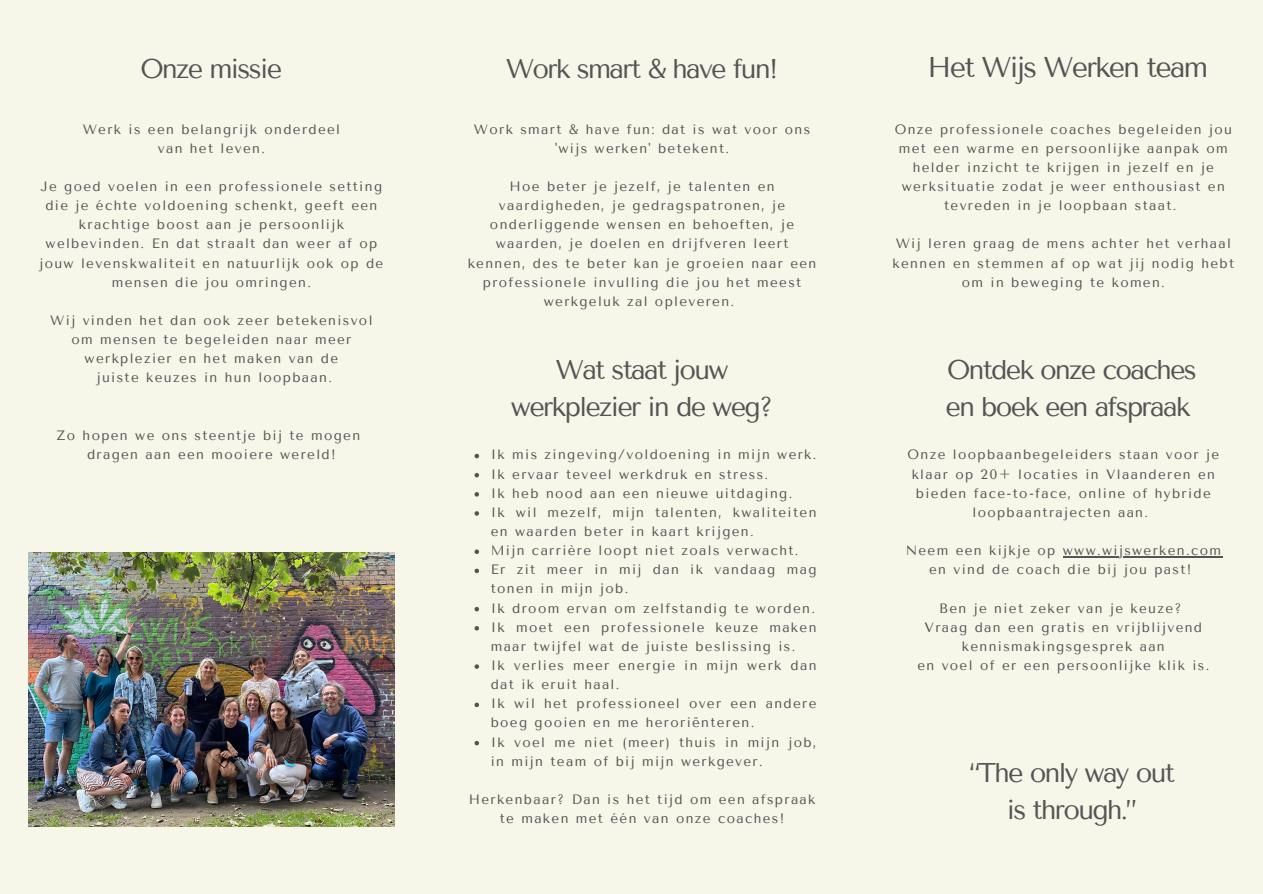
<style>
.page{position:relative;width:1263px;height:894px;background:#fff}
.page>*{position:absolute;margin:0;border:0;box-sizing:border-box;transform-origin:0 0}
.t1{font:28.5px "Tenor Sans";letter-spacing:-.06em;color:#545454}
.t2{font:27px/37.2px "Tenor Sans";letter-spacing:-.06em;color:#545454;text-align:center}
.t3{font:13.5px/19.2px "Tenor Sans";letter-spacing:.1em;color:#545454;text-align:center}
</style>
<div class="page">
<div style="left:0;top:0;width:1263px;height:893px;background:#f6f6e9"></div>
<img style="left:29px;top:552px;width:365px;height:274px">
<svg style="left:474px;top:453px;width:5px;height:5px"></svg>
<svg style="left:474px;top:473px;width:5px;height:4px"></svg>
<svg style="left:474px;top:492px;width:5px;height:4px"></svg>
<svg style="left:474px;top:511px;width:5px;height:4px"></svg>
<svg style="left:474px;top:549px;width:5px;height:5px"></svg>
<svg style="left:474px;top:568px;width:5px;height:5px"></svg>
<svg style="left:474px;top:607px;width:5px;height:4px"></svg>
<svg style="left:474px;top:626px;width:5px;height:4px"></svg>
<svg style="left:474px;top:664px;width:5px;height:4px"></svg>
<svg style="left:474px;top:702px;width:5px;height:5px"></svg>
<svg style="left:474px;top:740px;width:5px;height:5px"></svg>
<hr style="left:1063px;top:556px;width:159px;height:1px;background:#545454">
<p class="t2" style="left:141px;top:50px;width:143px">Onze missie</p>
<p class="t3" style="left:83px;top:119px;width:259px">Werk is een belangrijk onderdeel</p>
<p class="t3" style="left:158px;top:138px;width:109px">van het leven.</p>
<p class="t3" style="left:39px;top:177px;width:345px">Je goed voelen in een professionele setting die je échte voldoening schenkt, geeft een krachtige boost aan je persoonlijk welbevinden. En dat straalt dan weer af op jouw levenskwaliteit en natuurlijk ook op de mensen die jou omringen.</p>
<p class="t3" style="left:50px;top:311px;width:324px">Wij vinden het dan ook zeer betekenisvol</p>
<p class="t3" style="left:71px;top:330px;width:281px">om mensen te begeleiden naar meer werkplezier en het maken van de</p>
<p class="t3" style="left:97px;top:368px;width:237px">juiste keuzes in hun loopbaan.</p>
<p class="t3" style="left:57px;top:425px;width:305px">Zo hopen we ons steentje bij te mogen</p>
<p class="t3" style="left:87px;top:444px;width:250px">dragen aan een mooiere wereld!</p>
<p class="t2" style="left:506px;top:50px;width:274px">Work smart &amp; have fun!</p>
<p class="t1" style="left:927px;top:51px;width:282px">Het Wijs Werken team</p>
<p class="t3" style="left:474px;top:119px;width:338px">Work smart &amp; have fun: dat is wat voor ons 'wijs werken' betekent.</p>
<p class="t3" style="left:468px;top:177px;width:350px">Hoe beter je jezelf, je talenten en vaardigheden, je gedragspatronen, je onderliggende wensen en behoeften, je waarden, je doelen en drijfveren leert kennen, des te beter kan je groeien naar een professionele invulling die jou het meest werkgeluk zal opleveren.</p>
<p class="t2" style="left:511px;top:351px;width:264px">Wat staat jouw werkplezier in de weg?</p>
<p class="t3" style="left:491px;top:445px;width:327px">Ik mis zingeving/voldoening in mijn werk.</p>
<p class="t3" style="left:491px;top:464px;width:279px">Ik ervaar teveel werkdruk en stress.</p>
<p class="t3" style="left:491px;top:483px;width:303px">Ik heb nood aan een nieuwe uitdaging.</p>
<p class="t3" style="left:491px;top:502px;width:327px;text-align:left">Ik wil mezelf, mijn talenten, kwaliteiten en waarden beter in kaart krijgen.</p>
<p class="t3" style="left:491px;top:541px;width:309px">Mijn carrière loopt niet zoals verwacht.</p>
<p class="t3" style="left:491px;top:560px;width:327px;text-align:left">Er zit meer in mij dan ik vandaag mag tonen in mijn job.</p>
<p class="t3" style="left:491px;top:598px;width:326px">Ik droom ervan om zelfstandig te worden.</p>
<p class="t3" style="left:491px;top:617px;width:327px;text-align:left">Ik moet een professionele keuze maken maar twijfel wat de juiste beslissing is.</p>
<p class="t3" style="left:491px;top:655px;width:327px;text-align:left">Ik verlies meer energie in mijn werk dan dat ik eruit haal.</p>
<p class="t3" style="left:491px;top:694px;width:327px;text-align:left">Ik wil het professioneel over een andere boeg gooien en me heroriënteren.</p>
<p class="t3" style="left:491px;top:732px;width:327px;text-align:left">Ik voel me niet (meer) thuis in mijn job, in mijn team of bij mijn werkgever.</p>
<p class="t3" style="left:469px;top:789px;width:348px">Herkenbaar? Dan is het tijd om een afspraak te maken met één van onze coaches!</p>
<p class="t3" style="left:895px;top:119px;width:339px">Onze professionele coaches begeleiden jou met een warme en persoonlijke aanpak om helder inzicht te krijgen in jezelf en je werksituatie zodat je weer enthousiast en tevreden in je loopbaan staat.</p>
<p class="t3" style="left:893px;top:234px;width:343px">Wij leren graag de mens achter het verhaal kennen en stemmen af op wat jij nodig hebt om in beweging te komen.</p>
<p class="t2" style="left:947px;top:351px;width:251px">Ontdek onze coaches</p>
<p class="t2" style="left:945px;top:388px;width:246px">en boek een afspraak</p>
<p class="t3" style="left:908px;top:445px;width:313px">Onze loopbaanbegeleiders staan voor je klaar op 20+ locaties in Vlaanderen en bieden face-to-face, online of hybride</p>
<p class="t3" style="left:972px;top:502px;width:177px">loopbaantrajecten aan.</p>
<p class="t3" style="left:906px;top:541px;width:317px">Neem een kijkje op www.wijswerken.com</p>
<p class="t3" style="left:929px;top:560px;width:264px">en vind de coach die bij jou past!</p>
<p class="t3" style="left:939px;top:598px;width:244px">Ben je niet zeker van je keuze?</p>
<p class="t3" style="left:925px;top:617px;width:279px">Vraag dan een gratis en vrijblijvend kennismakingsgesprek aan</p>
<p class="t3" style="left:917px;top:655px;width:294px">en voel of er een persoonlijke klik is.</p>
<p class="t2" style="left:969px;top:754px;width:207px">“The only way out</p>
<p class="t2" style="left:1007px;top:791px;width:132px">is through.”</p>
</div>
